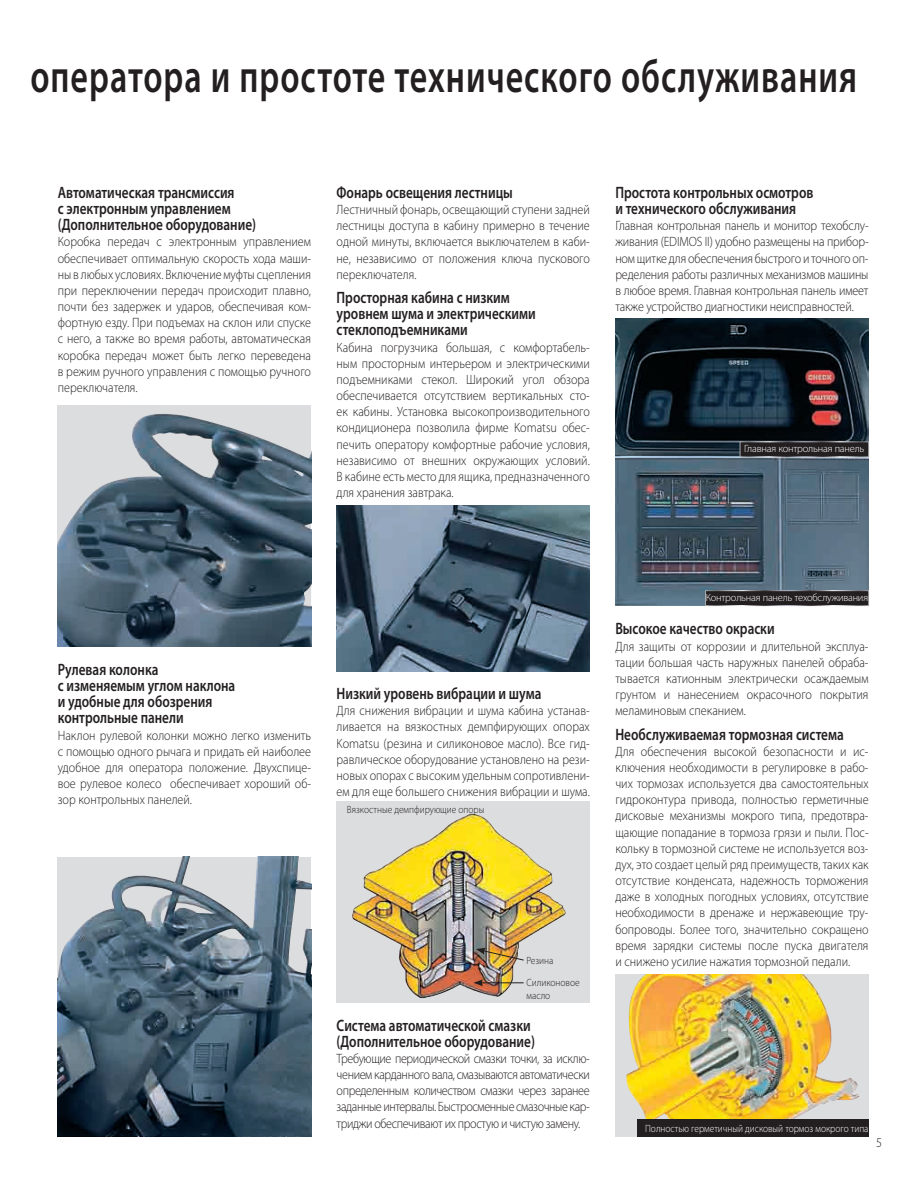
<style>
.page{position:relative;width:921px;height:1190px;background:#fff}
.page>*{position:absolute;margin:0;border:0;box-sizing:border-box;transform-origin:0 0}
.t1{font:600 46.5px "Myriad Pro";letter-spacing:.03em;color:#231f20;scale:.73 1}
.t2{font:600 16.5px/16.2px "Myriad Pro";color:#231f20;scale:.8 1}
.t3{font:300 13.5px/16.2px "Myriad Pro";color:#231f20;text-align:justify;scale:.9 1}
.t4{font:300 10.5px "Myriad Pro";letter-spacing:-.02em;color:#fff}
.t5{font:300 10.5px/22.2px "Myriad Pro";color:#231f20;scale:.9 1}
.t6{font:300 10.5px "Myriad Pro";color:#fff;scale:.9 1}
</style>
<div class="page">
<img style="left:58px;top:856px;width:253px;height:280px">
<div style="left:615px;top:974px;width:253px;height:162px;background:#dcdddf"></div>
<img style="left:626px;top:974px;width:233px;height:144px">
<img style="left:58px;top:405px;width:253px;height:241px">
<img style="left:336px;top:505px;width:253px;height:166px">
<div style="left:636px;top:1118px;width:232px;height:18px;background:#231f20"></div>
<div style="left:336px;top:801px;width:253px;height:202px;background:#dcdddf"></div>
<img style="left:352px;top:813px;width:214px;height:185px">
<svg style="left:475px;top:947px;width:49px;height:13px"></svg>
<hr style="left:480px;top:982px;width:43px;height:1px;background:#231f20">
<svg style="left:473px;top:979px;width:9px;height:7px"></svg>
<img style="left:615px;top:318px;width:253px;height:287px">
<div style="left:739px;top:442px;width:129px;height:14px;background:#231f20"></div>
<div style="left:705px;top:590px;width:163px;height:15px;background:#231f20"></div>
<h1 class="t1" style="left:30px;top:59px;width:1133px">оператора и простоте технического обслуживания</h1>
<p class="t2" style="left:58px;top:185px;width:249px">Автоматическая трансмиссия<br>с электронным управлением (Дополнительное оборудование)</p>
<p class="t3" style="left:58px;top:235px;width:283px">Коробка передач с электронным управлением обеспечивает оптимальную скорость хода маши&shy;ны в любых условиях. Включение муфты сцепления при переключении передач происходит плавно, почти без задержек и ударов, обеспечивая ком&shy;фортную езду. При подъемах на склон или спуске с него, а также во время работы, автоматическая коробка передач может быть легко переведена в режим ручного управления с помощью ручного переключателя.</p>
<p class="t2" style="left:336px;top:185px;width:222px">Фонарь освещения лестницы</p>
<p class="t3" style="left:336px;top:202px;width:283px">Лестничный фонарь, освещающий ступени задней лестницы доступа в кабину примерно в течение одной минуты, включается выключателем в каби&shy;не, независимо от положения ключа пускового переключателя.</p>
<p class="t2" style="left:336px;top:291px;width:250px">Просторная кабина с низким уровнем шума и электрическими стеклоподъемниками</p>
<p class="t3" style="left:336px;top:340px;width:283px">Кабина погрузчика большая, с комфортабель&shy;ным просторным интерьером и электрическими подъемниками стекол. Широкий угол обзора обеспечивается отсутствием вертикальных сто&shy;ек кабины. Установка высокопроизводительного кондиционера позволила фирме Komatsu обес&shy;печить оператору комфортные рабочие условия, независимо от внешних окружающих условий.<br>В кабине есть место для ящика, предназначенного для хранения завтрака.</p>
<p class="t2" style="left:615px;top:185px;width:249px">Простота контрольных осмотров и технического обслуживания</p>
<p class="t3" style="left:615px;top:219px;width:283px">Главная контрольная панель и монитор техобслу&shy;живания (EDIMOS II) удобно размещены на прибор&shy;ном щитке для обеспечения быстрого и точного оп&shy;ределения работы различных механизмов машины в любое время. Главная контрольная панель имеет также устройство диагностики неисправностей.</p>
<p class="t4" style="left:744px;top:444px;width:122px">Главная контрольная панель</p>
<p class="t2" style="left:58px;top:662px;width:223px">Рулевая колонка<br>с изменяемым углом наклона и удобные для обозрения контрольные панели</p>
<p class="t3" style="left:58px;top:728px;width:283px">Наклон рулевой колонки можно легко изменить с помощью одного рычага и придать ей наиболее удобное для оператора положение. Двухспице&shy;вое рулевое колесо обеспечивает хороший об&shy;зор контрольных панелей.</p>
<p class="t2" style="left:336px;top:686px;width:257px">Низкий уровень вибрации и шума</p>
<p class="t3" style="left:336px;top:703px;width:283px">Для снижения вибрации и шума кабина устанав&shy;ливается на вязкостных демпфирующих опорах Komatsu (резина и силиконовое масло). Все гид&shy;равлическое оборудование установлено на рези&shy;новых опорах с высоким удельным сопротивлени&shy;ем для еще большего снижения вибрации и шума.</p>
<p class="t5" style="left:347px;top:799px;width:154px">Вязкостные демпфирующие опоры</p>
<p class="t5" style="left:526px;top:950px;width:61px">Резина<br>Силиконовое</p>
<p class="t5" style="left:526px;top:984px;width:28px">масло</p>
<p class="t2" style="left:336px;top:1018px;width:249px">Система автоматической смазки (Дополнительное оборудование)</p>
<p class="t3" style="left:336px;top:1051px;width:283px">Требующие периодической смазки точки, за исклю&shy;чением карданного вала, смазываются автоматически определенным количеством смазки через заранее заданные интервалы. Быстросменные смазочные кар&shy;триджи обеспечивают их простую и чистую замену.</p>
<p class="t4" style="left:705px;top:593px;width:164px">Контрольная панель техобслуживания</p>
<p class="t2" style="left:615px;top:622px;width:200px">Высокое качество окраски</p>
<p class="t3" style="left:615px;top:639px;width:283px">Для защиты от коррозии и длительной эксплуа&shy;тации большая часть наружных панелей обраба&shy;тывается катионным электрически осаждаемым грунтом и нанесением окрасочного покрытия меламиновым спеканием.</p>
<p class="t2" style="left:615px;top:727px;width:287px">Необслуживаемая тормозная система</p>
<p class="t3" style="left:615px;top:744px;width:283px">Для обеспечения высокой безопасности и ис&shy;ключения необходимости в регулировке в рабо&shy;чих тормозах используется два самостоятельных гидроконтура привода, полностью герметичные дисковые механизмы мокрого типа, предотвра&shy;щающие попадание в тормоза грязи и пыли. Пос&shy;кольку в тормозной системе не используется воз&shy;дух, это создает целый ряд преимуществ, таких как отсутствие конденсата, надежность торможения даже в холодных погодных условиях, отсутствие необходимости в дренаже и нержавеющие тру&shy;бопроводы. Более того, значительно сокращено время зарядки системы после пуска двигателя и снижено усилие нажатия тормозной педали.</p>
<p class="t6" style="left:644px;top:1124px;width:250px">Полностью герметичный дисковый тормоз мокрого типа</p>
<p class="t3" style="left:875px;top:1134px;width:8px">5</p>
</div>
